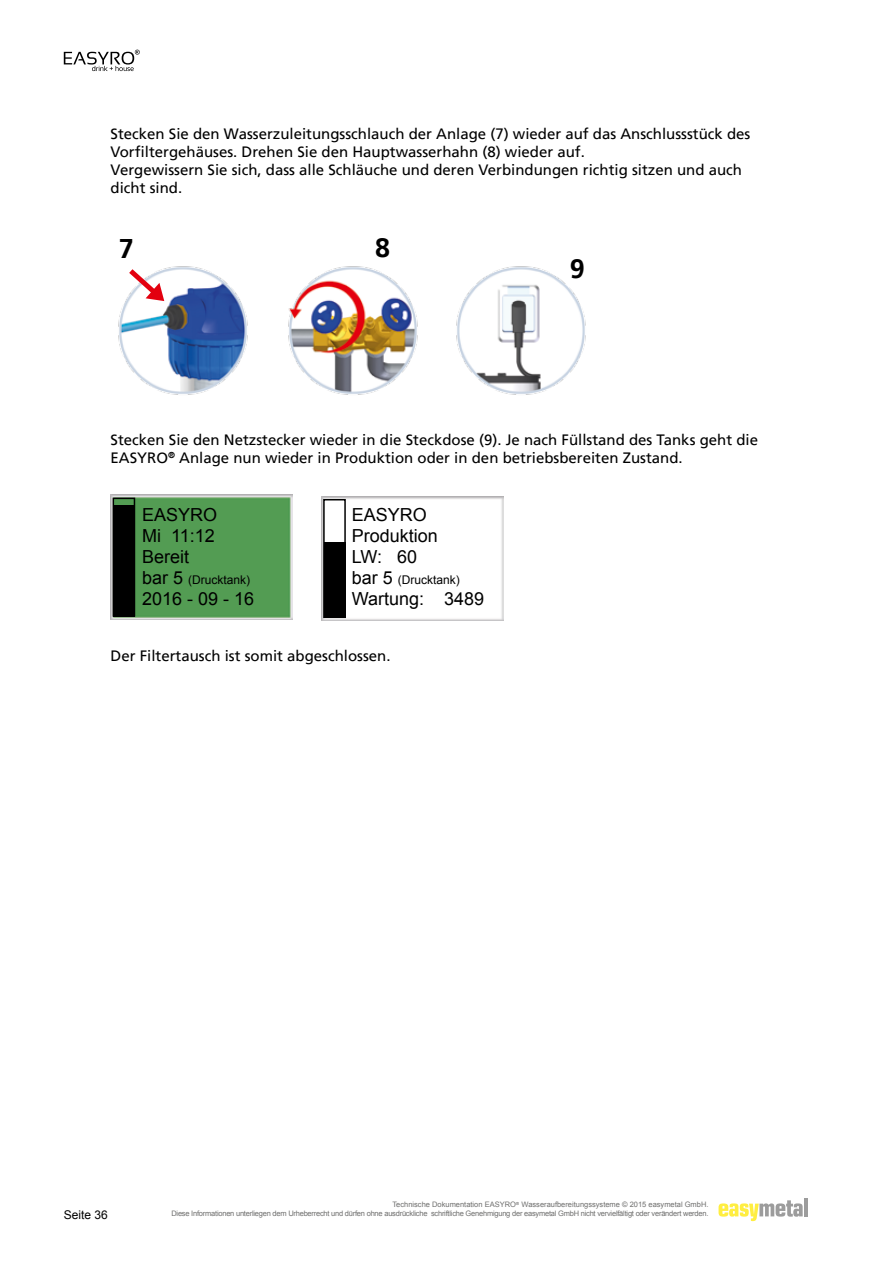
<style>
.page{position:relative;width:893px;height:1263px;background:#fff}
.page>*{position:absolute;margin:0;border:0;box-sizing:border-box;transform-origin:0 0}
.t1{font:700 27px "Frutiger LT";color:#000}
.t2{font:18px/21px "Arial";color:#000}
.t3{font:15px/18px "Frutiger LT";color:#000}
.t4{font:12px "Arial";color:#000}
.t5{font:7.5px/9px "Arial";letter-spacing:-.03em;color:#6f6f6e;text-align:right}
.s1{font-size:18px}
</style>
<div class="page">
<svg style="left:718px;top:1200px;width:85px;height:21px"></svg>
<hr style="left:804px;top:1198px;width:4px;height:18px;background:#9c9c9c">
<svg style="left:64px;top:50px;width:76px;height:21px"></svg>
<img style="left:118px;top:266px;width:130px;height:129px">
<svg style="left:129px;top:269px;width:35px;height:32px"></svg>
<img style="left:456px;top:266px;width:130px;height:129px">
<img style="left:288px;top:266px;width:130px;height:129px">
<img style="left:111px;top:495px;width:182px;height:125px">
<div style="left:113px;top:498px;width:22px;height:119px;border:2px solid #000"></div>
<div style="left:113px;top:505px;width:22px;height:111px;background:#000"></div>
<img style="left:321px;top:496px;width:182px;height:125px">
<div style="left:323px;top:499px;width:23px;height:119px;border:2px solid #000"></div>
<div style="left:324px;top:542px;width:21px;height:76px;background:#000"></div>
<p class="t3" style="left:111px;top:125px;width:641px">Stecken Sie den Wasserzuleitungsschlauch der Anlage (7) wieder auf das Anschlussstück des Vorfiltergehäuses. Drehen Sie den Hauptwasserhahn (8) wieder auf.<br>Vergewissern Sie sich, dass alle Schläuche und deren Verbindungen richtig sitzen und auch dicht sind.</p>
<h1 class="t1" style="left:119px;top:232px;width:17px">7</h1>
<h1 class="t1" style="left:375px;top:231px;width:17px">8</h1>
<h1 class="t1" style="left:570px;top:253px;width:17px">9</h1>
<p class="t3" style="left:111px;top:431px;width:649px">Stecken Sie den Netzstecker wieder in die Steckdose (9). Je nach Füllstand des Tanks geht die<br>EASYRO<sup>®</sup> Anlage nun wieder in Produktion oder in den betriebsbereiten Zustand.</p>
<p class="t2" style="left:142px;top:504px;width:76px">EASYRO<br>Mi 11:12<br>Bereit</p>
<p class="t4" style="left:142px;top:572px;width:109px"><span class="s1">bar 5</span> (Drucktank)</p>
<p class="t2" style="left:142px;top:588px;width:113px">2016 - 09 - 16</p>
<p class="t2" style="left:352px;top:504px;width:87px">EASYRO<br>Produktion<br>LW: 60</p>
<p class="t4" style="left:352px;top:572px;width:109px"><span class="s1">bar 5</span> (Drucktank)</p>
<p class="t2" style="left:352px;top:588px;width:134px">Wartung: 3489</p>
<p class="t3" style="left:111px;top:647px;width:282px">Der Filtertausch ist somit abgeschlossen.</p>
<p class="t4" style="left:64px;top:1207px;width:46px">Seite 36</p>
<p class="t5" style="left:171px;top:1200px;width:539px">Technische Dokumentation EASYRO<sup>®</sup> Wasseraufbereitungssysteme © 2015 easymetal GmbH.<br>Diese Informationen unterliegen dem Urheberrecht und dürfen ohne ausdrückliche schriftliche Genehmigung der easymetal GmbH nicht vervielfältigt oder verändert werden.</p>
</div>
